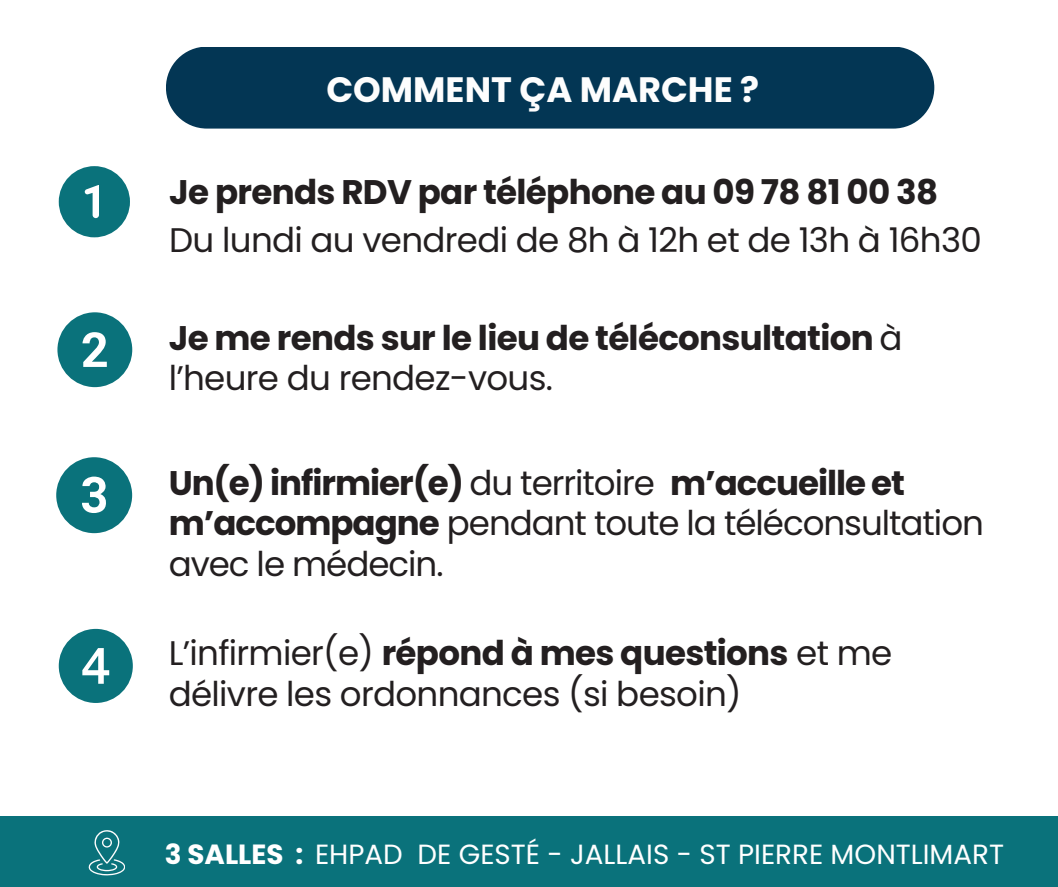
<style>
.page{position:relative;width:1058px;height:887px;background:#fff}
.page>*{position:absolute;margin:0;border:0;box-sizing:border-box;transform-origin:0 0}
.t1{font:700 35.25px "Poppins";color:#fdfdfd}
.t2{font:34.05px/40.5px "Poppins";letter-spacing:-.02em;color:#231f20}
.t3{font:700 34.05px/40.5px "Poppins";letter-spacing:-.02em;color:#231f20}
.t4{font:27.75px "Poppins";color:#fff}
.s1{font-weight:700}
.s2{font-weight:400}
</style>
<div class="page">
<div style="left:166px;top:47px;width:768px;height:82px;background:#033654"></div>
<svg style="left:59px;top:166px;width:71px;height:71px"></svg>
<svg style="left:57px;top:312px;width:75px;height:75px"></svg>
<svg style="left:56px;top:457px;width:76px;height:76px"></svg>
<div style="left:0;top:815px;width:1058px;height:71px;background:#0a727b"></div>
<svg style="left:89px;top:830px;width:36px;height:45px"></svg>
<svg style="left:59px;top:629px;width:74px;height:74px"></svg>
<h1 class="t1" style="left:326px;top:64px;width:434px">COMMENT ÇA MARCHE ?</h1>
<h2 class="t2" style="left:169px;top:169px;width:814px;line-height:47.2px"><span class="s1">Je prends RDV par téléphone au 09 78 81 00 38<br></span>Du lundi au vendredi de 8h à 12h et de 13h à 16h30</h2>
<h2 class="t3" style="left:169px;top:317px;width:735px">Je me rends sur le lieu de téléconsultation <span class="s2">à l’heure du rendez-vous.</span></h2>
<h2 class="t2" style="left:169px;top:463px;width:816px"><span class="s1">Un(e) infirmier(e)</span> du territoire <span class="s1">m’accueille et m’accompagne</span> pendant toute la téléconsultation avec le médecin.</h2>
<h2 class="t2" style="left:169px;top:633px;width:725px">L’infirmier(e) <span class="s1">répond à mes questions</span> et me délivre les ordonnances (si besoin)</h2>
<p class="t4" style="left:165px;top:834px;width:840px"><span class="s1">3 SALLES :</span> EHPAD DE GESTÉ - JALLAIS - ST PIERRE MONTLIMART</p>
</div>
